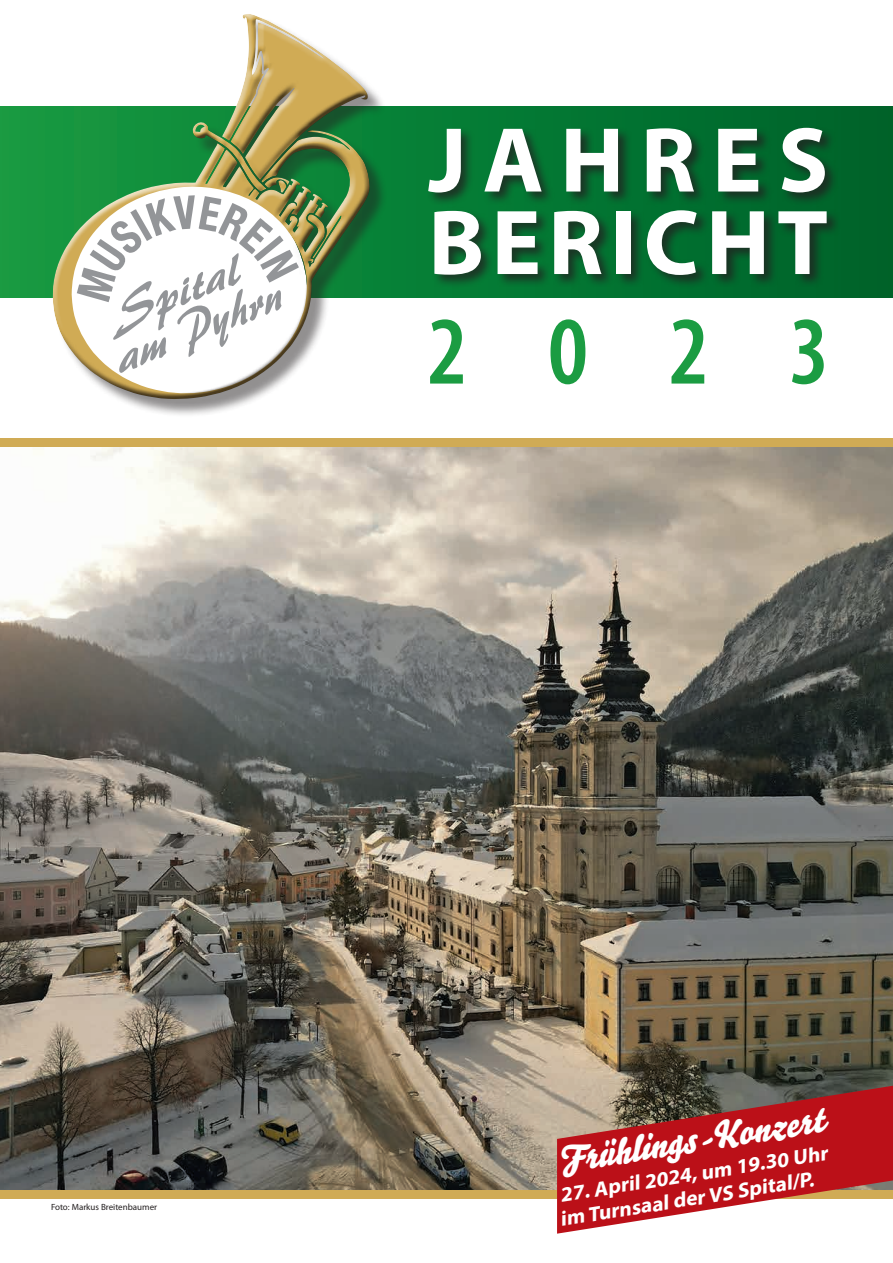
<style>
.page{position:relative;width:893px;height:1263px;background:#fff}
.page>*{position:absolute;margin:0;border:0;box-sizing:border-box;transform-origin:0 0}
.t1{font:600 condensed 97.5px "Myriad Pro";color:#1b9c42}
.t2{font:700 93px "Myriad Pro";letter-spacing:.075em;color:#fff}
.t3{font:italic 36px "Bello Script Pro";color:#fff}
.t4{font:italic 700 21px "Myriad Pro";color:#fff}
.t5{font:9px "Myriad Pro";color:#231f20}
</style>
<div class="page">
<img style="left:0;top:446px;width:893px;height:745px">
<svg style="left:0;top:106px;width:893px;height:192px;background:#077a34"></svg>
<div style="left:55px;top:17px;width:333px;height:401px;background:#231f20;opacity:.5"></div>
<svg style="left:55px;top:399px;width:272px;height:12px"></svg>
<div style="left:50px;top:14px;width:321px;height:327px;background:#fff;opacity:.75"></div>
<div style="left:56px;top:18px;width:316px;height:388px;background:#231f20;opacity:.75"></div>
<div style="left:427px;top:126px;width:414px;height:163px;background:#231f20;opacity:.75"></div>
<div style="left:0;top:438px;width:893px;height:8px;background:#d0ab55"></div>
<div style="left:0;top:1191px;width:893px;height:8px;background:#d0ab55"></div>
<svg style="left:557px;top:1086px;width:336px;height:148px;fill:#bb1018"></svg>
<p class="t2" style="left:428px;top:100px;width:401px">JAHRES</p>
<p class="t2" style="left:428px;top:182px;width:401px">BERICHT</p>
<p class="t1" style="left:427px;top:291px;width:403px">2023</p>
<p class="t5" style="left:51px;top:1201px;width:108px">Foto: Markus Breitenbaumer</p>
<p class="t3" style="left:555px;top:1133px;width:269px;rotate:-9deg">Frühlings-Konzert</p>
<p class="t4" style="left:558px;top:1181px;width:272px;rotate:-9deg">27. April 2024, um 19.30 Uhr</p>
<p class="t4" style="left:558px;top:1205px;width:258px;rotate:-9deg">im Turnsaal der VS Spital/P.</p>
</div>
